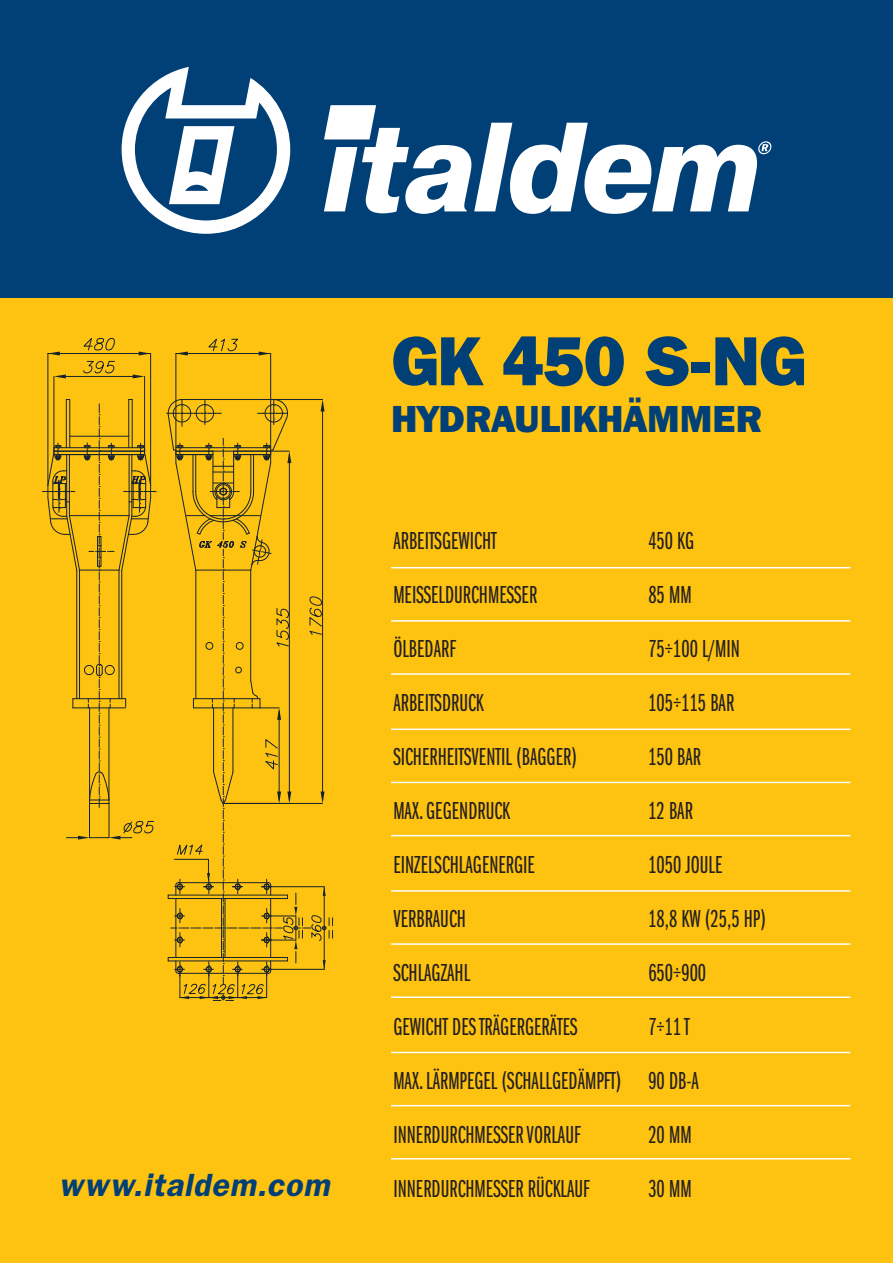
<style>
.page{position:relative;width:893px;height:1263px;background:#fec210}
.page>*{position:absolute;margin:0;border:0;box-sizing:border-box;transform-origin:0 0}
.t1{font:800 69px "Franklin Gothic IT Cby BT";letter-spacing:-.02em;color:#014077}
.t2{font:800 37.5px "Franklin Gothic IT Cby BT";color:#014077}
.t3{font:italic 600 32.25px "Franklin Gothic LT";color:#014077}
.t4{font:25.5px/54px "Franklin Gothic LT Book X Cmpr";color:#231f20}
</style>
<div class="page">
<div style="left:0;top:0;width:893px;height:298px;background:#014077"></div>
<svg style="left:122px;top:67px;width:635px;height:167px"></svg>
<svg style="left:758px;top:141px;width:13px;height:13px"></svg>
<hr style="left:391px;top:567px;width:459px;height:1px;background:#fff">
<hr style="left:391px;top:620px;width:459px;height:2px;background:#fff">
<hr style="left:391px;top:673px;width:459px;height:2px;background:#fff">
<hr style="left:391px;top:728px;width:459px;height:2px;background:#fff">
<hr style="left:391px;top:782px;width:459px;height:1px;background:#fff">
<hr style="left:391px;top:835px;width:459px;height:1px;background:#fff">
<hr style="left:391px;top:890px;width:459px;height:2px;background:#fff">
<hr style="left:391px;top:943px;width:459px;height:2px;background:#fff">
<hr style="left:391px;top:996px;width:459px;height:2px;background:#fff">
<hr style="left:391px;top:1052px;width:459px;height:1px;background:#fff">
<hr style="left:391px;top:1105px;width:459px;height:1px;background:#fff">
<hr style="left:391px;top:1158px;width:459px;height:1px;background:#fff">
<hr style="left:89px;top:804px;width:1px;height:34px;background:#15222e">
<hr style="left:109px;top:804px;width:1px;height:34px;background:#15222e">
<svg style="left:67px;top:821px;width:87px;height:18px"></svg>
<hr style="left:54px;top:376px;width:1px;height:75px;background:#15222e">
<hr style="left:144px;top:376px;width:1px;height:75px;background:#15222e">
<hr style="left:57px;top:376px;width:85px;height:1px;background:#15222e">
<hr style="left:48px;top:353px;width:103px;height:1px;background:#15222e">
<svg style="left:83px;top:361px;width:32px;height:12px"></svg>
<svg style="left:54px;top:374px;width:12px;height:4px"></svg>
<svg style="left:133px;top:374px;width:12px;height:4px"></svg>
<hr style="left:176px;top:353px;width:1px;height:94px;background:#15222e">
<hr style="left:270px;top:353px;width:1px;height:94px;background:#15222e">
<hr style="left:176px;top:353px;width:95px;height:1px;background:#15222e">
<svg style="left:176px;top:351px;width:12px;height:4px"></svg>
<svg style="left:259px;top:351px;width:12px;height:4px"></svg>
<svg style="left:208px;top:338px;width:31px;height:13px"></svg>
<svg style="left:167px;top:399px;width:166px;height:602px"></svg>
<svg style="left:42px;top:399px;width:114px;height:408px"></svg>
<hr style="left:48px;top:353px;width:1px;height:132px;background:#15222e">
<hr style="left:150px;top:353px;width:1px;height:132px;background:#15222e">
<svg style="left:48px;top:351px;width:12px;height:4px"></svg>
<svg style="left:139px;top:351px;width:12px;height:4px"></svg>
<svg style="left:83px;top:338px;width:32px;height:13px"></svg>
<p class="t3" style="left:59px;top:1166px;width:280px">www.italdem.com</p>
<h1 class="t1" style="left:391px;top:317px;width:416px">GK 450 S-NG</h1>
<h2 class="t2" style="left:391px;top:394px;width:372px">HYDRAULIKHÄMMER</h2>
<p class="t4" style="left:393px;top:514px;width:105px">ARBEITSGEWICHT</p>
<p class="t4" style="left:648px;top:514px;width:47px">450 KG</p>
<p class="t4" style="left:393px;top:568px;width:145px">MEISSELDURCHMESSER</p>
<p class="t4" style="left:648px;top:568px;width:45px">85 MM</p>
<p class="t4" style="left:393px;top:622px;width:64px">ÖLBEDARF</p>
<p class="t4" style="left:648px;top:622px;width:93px">75÷100 L/MIN</p>
<p class="t4" style="left:393px;top:676px;width:92px">ARBEITSDRUCK</p>
<p class="t4" style="left:648px;top:676px;width:87px">105÷115 BAR</p>
<p class="t4" style="left:393px;top:730px;width:185px">SICHERHEITSVENTIL (BAGGER)</p>
<p class="t4" style="left:648px;top:730px;width:54px">150 BAR</p>
<p class="t4" style="left:393px;top:784px;width:118px">MAX. GEGENDRUCK</p>
<p class="t4" style="left:648px;top:784px;width:46px">12 BAR</p>
<p class="t4" style="left:393px;top:838px;width:143px">EINZELSCHLAGENERGIE</p>
<p class="t4" style="left:648px;top:838px;width:76px">1050 JOULE</p>
<p class="t4" style="left:393px;top:892px;width:74px">VERBRAUCH</p>
<p class="t4" style="left:648px;top:892px;width:119px">18,8 KW (25,5 HP)</p>
<p class="t4" style="left:393px;top:946px;width:78px">SCHLAGZAHL</p>
<p class="t4" style="left:648px;top:946px;width:59px">650÷900</p>
<p class="t4" style="left:393px;top:1000px;width:186px">GEWICHT DES TRÄGERGERÄTES</p>
<p class="t4" style="left:393px;top:1000px;width:307px;text-indent:255px">7÷11 T<br>MAX. LÄRMPEGEL (SCHALLGEDÄMPFT) 90 DB-A<br>INNERDURCHMESSER VORLAUF</p>
<p class="t4" style="left:648px;top:1108px;width:45px">20 MM</p>
<p class="t4" style="left:393px;top:1162px;width:198px">INNERDURCHMESSER RÜCKLAUF</p>
<p class="t4" style="left:648px;top:1162px;width:45px">30 MM</p>
</div>
